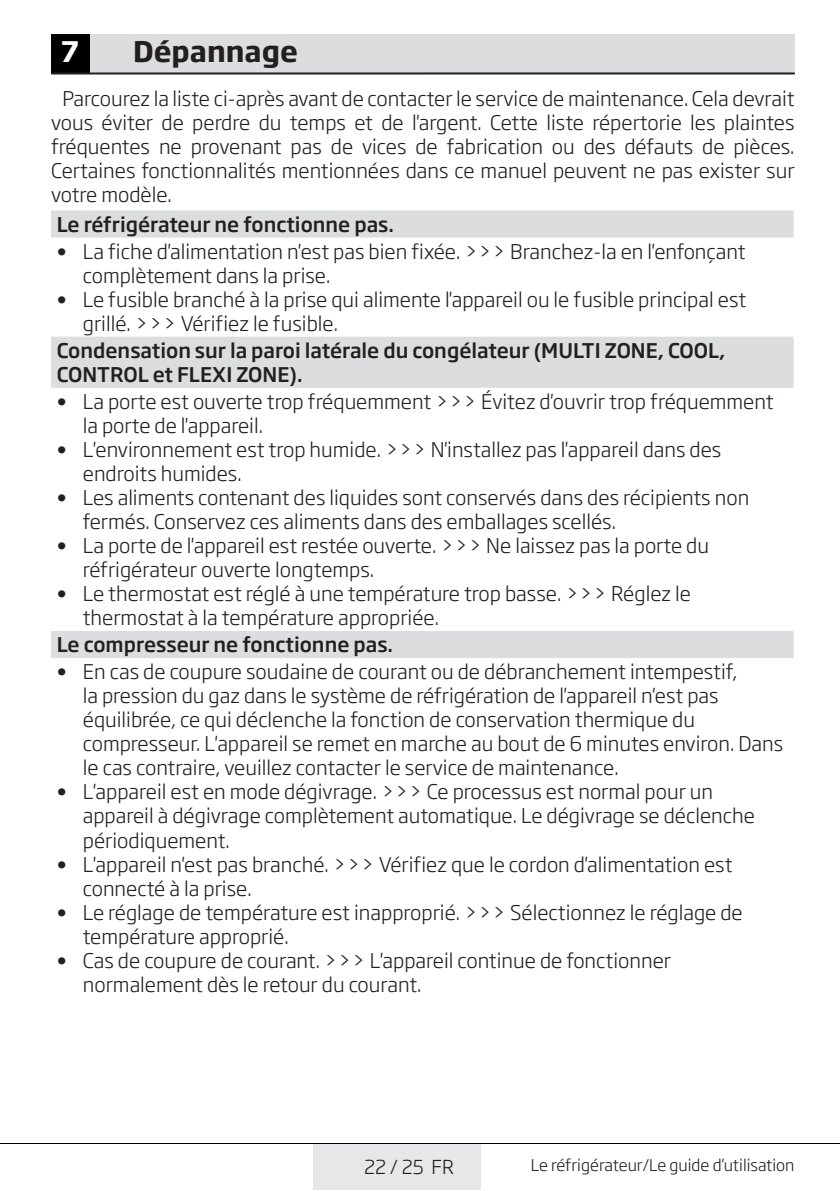
<style>
.page{position:relative;width:840px;height:1191px;background:#fff}
.page>*{position:absolute;margin:0;border:0;box-sizing:border-box;transform-origin:0 0}
.t1{font:700 28px "Soho Gothic Pro";color:#231f20}
.t2{font:700 28px "Soho Gothic Pro";color:#fff}
.t3{font:300 20px/24px "Soho Gothic Pro";color:#231f20}
.t4{font:500 20px/24px "Soho Gothic Pro";color:#231f20}
.t5{font:300 19px "Soho Gothic Pro";color:#231f20}
.t6{font:300 16px "Soho Gothic Pro";color:#231f20}
.s1{font-family:"Helvetica Neue LT Pro";font-weight:700}
</style>
<div class="page">
<div style="left:313px;top:1144px;width:168px;height:45px;background:#e6e7e9"></div>
<hr style="left:0;top:1143px;width:839px;height:1px;background:#000">
<div style="left:51px;top:34px;width:40px;height:40px;background:#000"></div>
<div style="left:91px;top:34px;width:703px;height:40px;background:#dcdddf"></div>
<hr style="left:51px;top:72px;width:743px;height:2px;background:#231f20">
<svg style="left:51px;top:210px;width:742px;height:448px"></svg>
<h1 class="t2" style="left:61px;top:29px;width:19px">7</h1>
<h1 class="t1" style="left:133px;top:29px;width:166px">Dépannage</h1>
<p class="t3" style="left:51px;top:86px;width:744px;text-align:justify;text-indent:11px">Parcourez la liste ci-après avant de contacter le service de maintenance. Cela devrait vous éviter de perdre du temps et de l'argent. Cette liste répertorie les plaintes fréquentes ne provenant pas de vices de fabrication ou des défauts de pièces.<br>Certaines fonctionnalités mentionnées dans ce manuel peuvent ne pas exister sur votre modèle.</p>
<p class="t4" style="left:57px;top:211px;width:338px">Le réfrigérateur ne fonctionne pas.</p>
<p class="t3" style="left:83px;top:238px;width:664px;text-indent:-26px"><span class="s1">•</span> La fiche d'alimentation n'est pas bien fixée. &gt;&gt;&gt; Branchez-la en l'enfonçant complètement dans la prise.</p>
<p class="t3" style="left:83px;top:286px;width:664px;text-indent:-26px"><span class="s1">•</span> Le fusible branché à la prise qui alimente l'appareil ou le fusible principal est grillé. &gt;&gt;&gt; Vérifiez le fusible.</p>
<p class="t4" style="left:57px;top:337px;width:670px">Condensation sur la paroi latérale du congélateur (MULTI ZONE, COOL,<br>CONTROL et FLEXI ZONE).</p>
<p class="t3" style="left:83px;top:388px;width:691px;text-indent:-26px"><span class="s1">•</span> La porte est ouverte trop fréquemment &gt;&gt;&gt; Évitez d'ouvrir trop fréquemment la porte de l'appareil.</p>
<p class="t3" style="left:83px;top:436px;width:639px;text-indent:-26px"><span class="s1">•</span> L'environnement est trop humide. &gt;&gt;&gt; N'installez pas l'appareil dans des endroits humides.</p>
<p class="t3" style="left:83px;top:484px;width:667px;text-indent:-26px"><span class="s1">•</span> Les aliments contenant des liquides sont conservés dans des récipients non fermés. Conservez ces aliments dans des emballages scellés.</p>
<p class="t3" style="left:83px;top:532px;width:627px;text-indent:-26px"><span class="s1">•</span> La porte de l'appareil est restée ouverte. &gt;&gt;&gt; Ne laissez pas la porte du réfrigérateur ouverte longtemps.</p>
<p class="t3" style="left:83px;top:580px;width:609px;text-indent:-26px"><span class="s1">•</span> Le thermostat est réglé à une température trop basse. &gt;&gt;&gt; Réglez le thermostat à la température appropriée.</p>
<p class="t4" style="left:57px;top:632px;width:337px">Le compresseur ne fonctionne pas.</p>
<p class="t3" style="left:83px;top:659px;width:701px;text-indent:-26px"><span class="s1">•</span> En cas de coupure soudaine de courant ou de débranchement intempestif,<br>la pression du gaz dans le système de réfrigération de l'appareil n'est pas équilibrée, ce qui déclenche la fonction de conservation thermique du compresseur. L'appareil se remet en marche au bout de 6 minutes environ. Dans le cas contraire, veuillez contacter le service de maintenance.</p>
<p class="t3" style="left:83px;top:779px;width:673px;text-indent:-26px"><span class="s1">•</span> L'appareil est en mode dégivrage. &gt;&gt;&gt; Ce processus est normal pour un appareil à dégivrage complètement automatique. Le dégivrage se déclenche périodiquement.</p>
<p class="t3" style="left:83px;top:851px;width:650px;text-indent:-26px"><span class="s1">•</span> L'appareil n'est pas branché. &gt;&gt;&gt; Vérifiez que le cordon d'alimentation est connecté à la prise.</p>
<p class="t3" style="left:83px;top:899px;width:661px;text-indent:-26px"><span class="s1">•</span> Le réglage de température est inapproprié. &gt;&gt;&gt; Sélectionnez le réglage de température approprié.</p>
<p class="t3" style="left:83px;top:947px;width:589px;text-indent:-26px"><span class="s1">•</span> Cas de coupure de courant. &gt;&gt;&gt; L'appareil continue de fonctionner normalement dès le retour du courant.</p>
<p class="t5" style="left:364px;top:1152px;width:91px">22 / 25 FR</p>
<p class="t6" style="left:530px;top:1152px;width:265px">Le réfrigérateur/Le guide d’utilisation</p>
</div>
